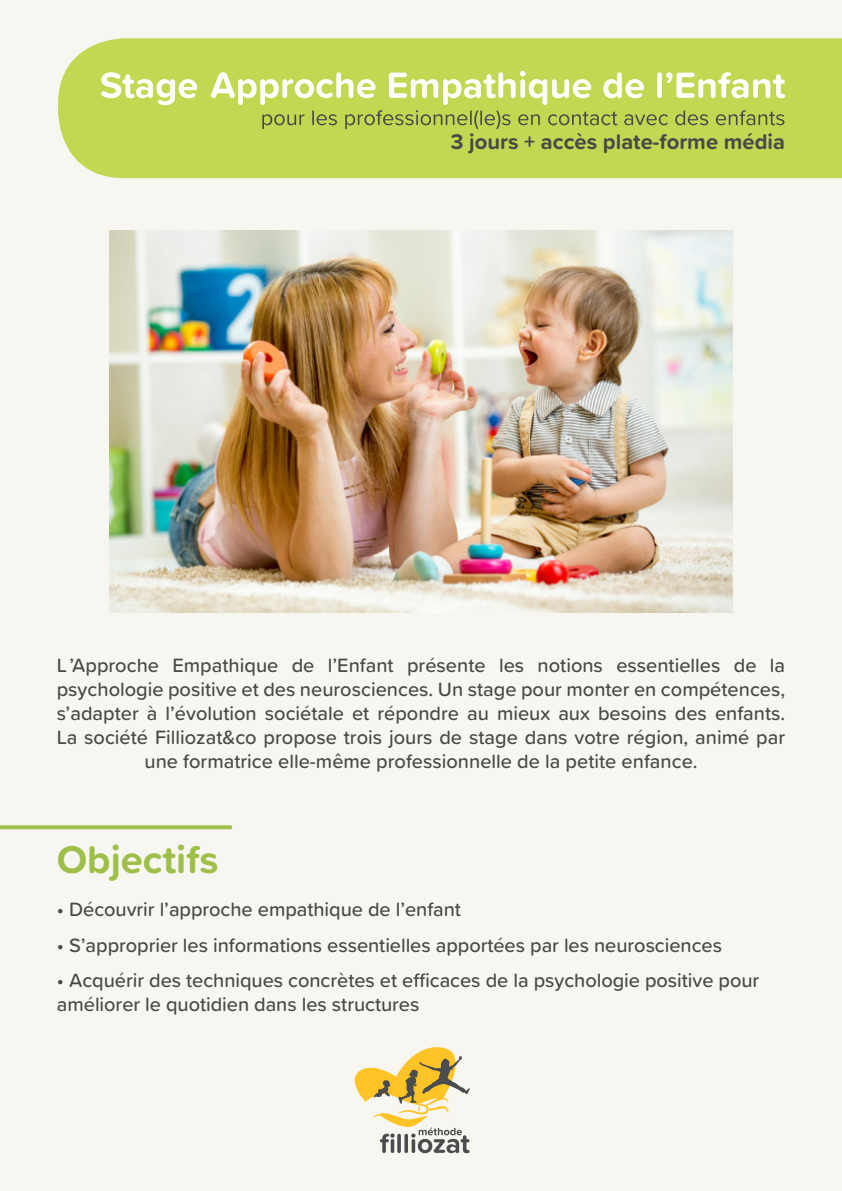
<style>
.page{position:relative;width:842px;height:1191px;background:#f8f6f1}
.page>*{position:absolute;margin:0;border:0;box-sizing:border-box;transform-origin:0 0}
.t1{font:700 40px "Proxima Soft";color:#9fbf4b}
.t2{font:700 22px "Proxima Soft";color:#494948}
.t3{font:500 20px/24px "Proxima Soft";color:#494948}
</style>
<div class="page">
<img style="left:109px;top:230px;width:624px;height:383px">
<div style="left:58px;top:38px;width:784px;height:140px;background:#c0d852"></div>
<svg style="left:101px;top:71px;width:684px;height:58px"></svg>
<svg style="left:354px;top:1047px;width:116px;height:106px"></svg>
<svg style="left:0;top:825px;width:230px;height:4px"></svg>
<p class="t2" style="left:451px;top:125px;width:336px">3 jours + accès plate-forme média</p>
<p class="t3" style="left:57px;top:652px;width:730px;text-align:center">L ’Approche Empathique de l’Enfant présente les notions essentielles de la psychologie positive et des neurosciences. Un stage pour monter en compétences, s’adapter à l’évolution sociétale et répondre au mieux aux besoins des enfants.<br>La société Filliozat&amp;co propose trois jours de stage dans votre région, animé par une formatrice elle-même professionnelle de la petite enfance.</p>
<h1 class="t1" style="left:57px;top:829px;width:163px">Objectifs</h1>
<p class="t3" style="left:57px;top:896px;width:405px">• Découvrir l’approche empathique de l’enfant</p>
<p class="t3" style="left:57px;top:932px;width:666px">• S’approprier les informations essentielles apportées par les neurosciences</p>
<p class="t3" style="left:57px;top:967px;width:704px">• Acquérir des techniques concrètes et efficaces de la psychologie positive pour améliorer le quotidien dans les structures</p>
</div>
